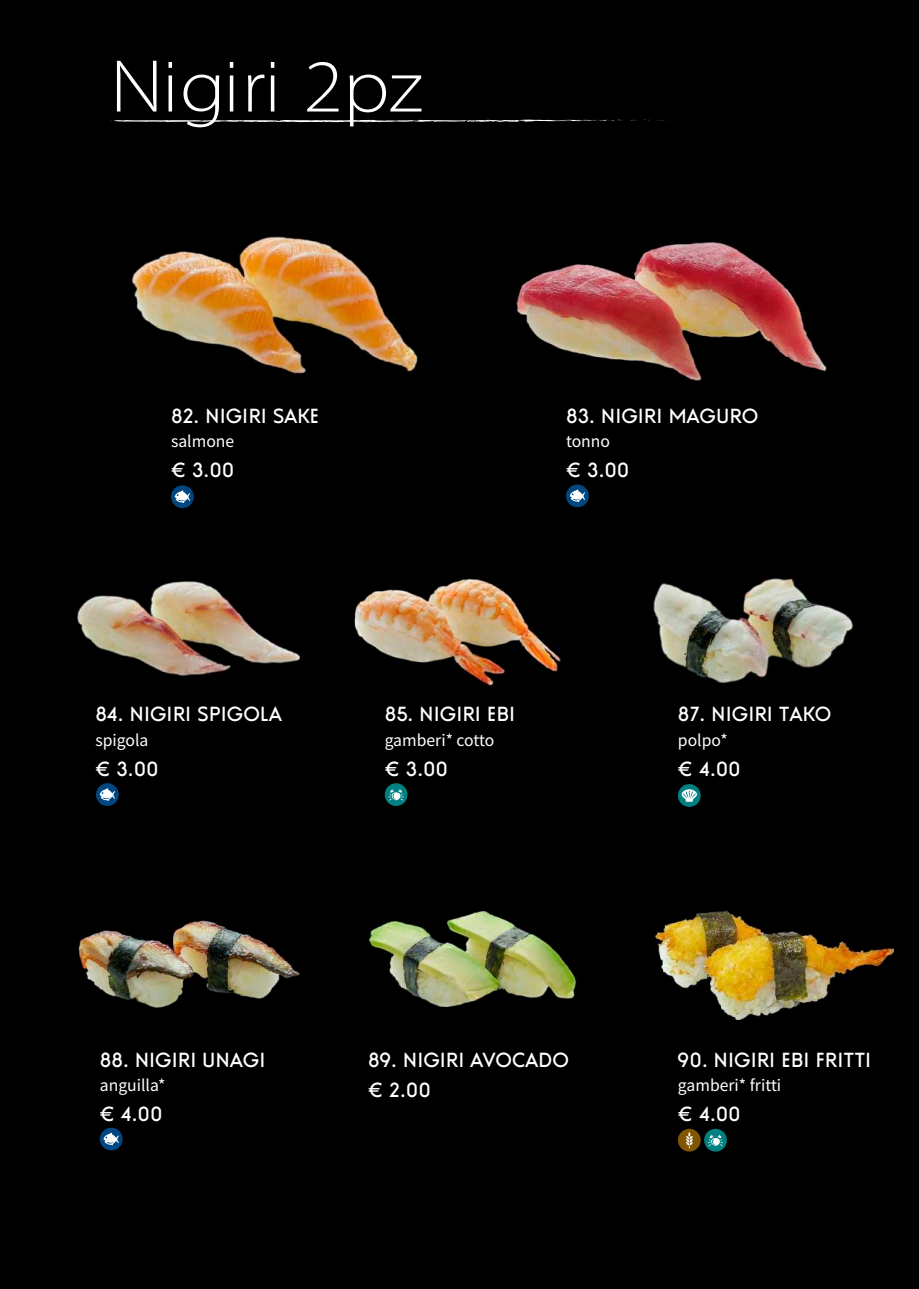
<style>
.page{position:relative;width:919px;height:1289px;background:#fff}
.page>*{position:absolute;margin:0;border:0;box-sizing:border-box;transform-origin:0 0}
.t1{font:75px "ZHSRXT GBK1 0";color:#fff}
.t2{font:21px/30px "Universal Doomsday";color:#fff}
.t3{font:15.75px "Source Han Sans CN";color:#fff}
</style>
<div class="page">
<div style="left:0;top:0;width:918px;height:1288px;background:#000"></div>
<img style="left:78px;top:920px;width:222px;height:88px">
<img style="left:368px;top:911px;width:209px;height:97px">
<img style="left:653px;top:578px;width:201px;height:106px">
<img style="left:354px;top:578px;width:208px;height:109px">
<img style="left:77px;top:581px;width:223px;height:95px">
<img style="left:516px;top:242px;width:311px;height:139px">
<img style="left:132px;top:236px;width:286px;height:138px">
<img style="left:655px;top:910px;width:237px;height:109px">
<svg style="left:110px;top:119px;width:555px;height:4px"></svg>
<div style="left:171px;top:485px;width:23px;height:23px;background:#004680;border-radius:50%"></div>
<svg style="left:175px;top:490px;width:15px;height:13px"></svg>
<div style="left:566px;top:484px;width:22px;height:23px;background:#004680;border-radius:50%"></div>
<svg style="left:569px;top:489px;width:16px;height:13px"></svg>
<div style="left:96px;top:783px;width:23px;height:23px;background:#004680;border-radius:50%"></div>
<svg style="left:100px;top:788px;width:15px;height:13px"></svg>
<div style="left:384px;top:783px;width:23px;height:23px;background:#008080;border-radius:50%"></div>
<svg style="left:388px;top:789px;width:16px;height:11px"></svg>
<svg style="left:677px;top:784px;width:23px;height:22px"></svg>
<svg style="left:681px;top:788px;width:16px;height:13px"></svg>
<div style="left:100px;top:1127px;width:23px;height:23px;background:#004680;border-radius:50%"></div>
<svg style="left:103px;top:1132px;width:16px;height:13px"></svg>
<svg style="left:704px;top:1128px;width:22px;height:23px"></svg>
<svg style="left:707px;top:1134px;width:16px;height:11px"></svg>
<div style="left:677px;top:1128px;width:23px;height:23px;background:#805504;border-radius:50%"></div>
<svg style="left:685px;top:1132px;width:8px;height:16px"></svg>
<h1 class="t1" style="left:110px;top:45px;width:313px">Nigiri 2pz</h1>
<p class="t2" style="left:171px;top:401px;width:150px">82. NIGIRI SAKE</p>
<p class="t3" style="left:171px;top:433px;width:65px">salmone</p>
<p class="t2" style="left:171px;top:456px;width:65px">€ 3.00</p>
<p class="t2" style="left:566px;top:401px;width:194px">83. NIGIRI MAGURO</p>
<p class="t3" style="left:566px;top:433px;width:46px">tonno</p>
<p class="t2" style="left:566px;top:456px;width:65px">€ 3.00</p>
<p class="t2" style="left:95px;top:700px;width:188px">84. NIGIRI SPIGOLA</p>
<p class="t3" style="left:95px;top:731px;width:55px">spigola</p>
<p class="t2" style="left:95px;top:754px;width:65px">€ 3.00</p>
<p class="t2" style="left:384px;top:700px;width:132px">85. NIGIRI EBI</p>
<p class="t3" style="left:384px;top:731px;width:111px">gamberi* cotto</p>
<p class="t2" style="left:384px;top:754px;width:65px">€ 3.00</p>
<p class="t2" style="left:678px;top:700px;width:155px">87. NIGIRI TAKO</p>
<p class="t3" style="left:678px;top:731px;width:52px">polpo*</p>
<p class="t2" style="left:678px;top:754px;width:64px">€ 4.00</p>
<p class="t2" style="left:100px;top:1044px;width:167px">88. NIGIRI UNAGI</p>
<p class="t3" style="left:100px;top:1076px;width:67px">anguilla*</p>
<p class="t2" style="left:100px;top:1099px;width:64px">€ 4.00</p>
<p class="t2" style="left:368px;top:1044px;width:202px">89. NIGIRI AVOCADO € 2.00</p>
<p class="t2" style="left:678px;top:1044px;width:195px">90. NIGIRI EBI FRITTI</p>
<p class="t3" style="left:678px;top:1076px;width:105px">gamberi* fritti</p>
<p class="t2" style="left:678px;top:1099px;width:64px">€ 4.00</p>
</div>
